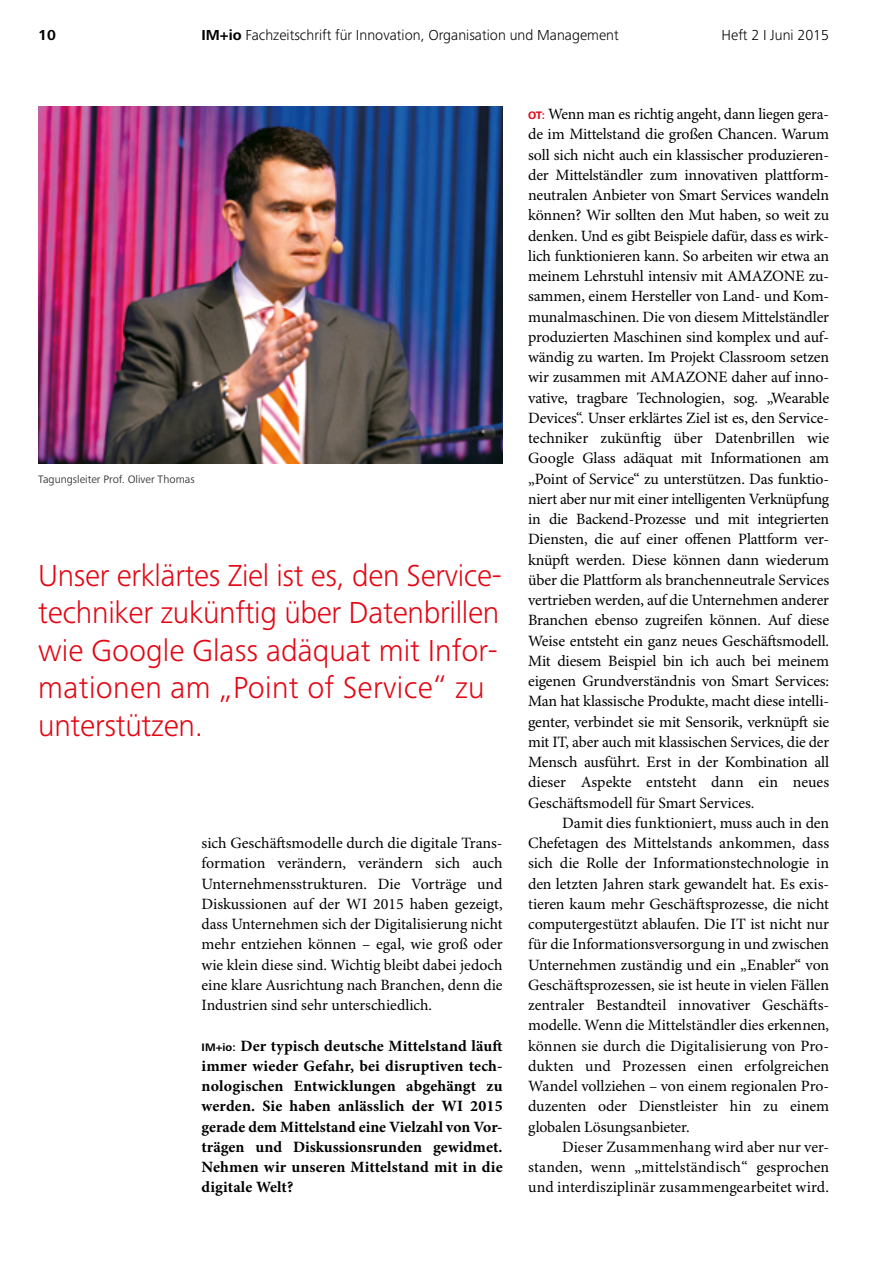
<style>
.page{position:relative;width:893px;height:1263px;background:#fff}
.page>*{position:absolute;margin:0;border:0;box-sizing:border-box;transform-origin:0 0}
.t1{font:300 31.5px/37.5px "Frutiger Next Pro";letter-spacing:-.01em;color:#e30613}
.t2{font:15.75px/20.2px "Minion Pro";color:#000;text-align:justify}
.t3{font:700 15.75px/20.2px "Minion Pro";letter-spacing:.01em;color:#000;text-align:justify}
.t4{font:300 15px "Frutiger Next Pro";color:#000}
.t5{font:700 15px "Frutiger Next Pro";color:#000}
.t6{font:11.25px "Frutiger Next Pro";color:#3c3c3b}
.s1{font-weight:700}
.s2{font-family:"Frutiger Next Pro";font-size:11.25px}
.s3{font-family:"Frutiger Next Pro";font-weight:700;font-size:11.25px;color:#e30613}
</style>
<div class="page">
<img style="left:38px;top:106px;width:465px;height:357px">
<p class="t5" style="left:38px;top:27px;width:19px">10</p>
<p class="t4" style="left:202px;top:27px;width:419px"><span class="s1">IM+io</span> Fachzeitschrift für Innovation, Organisation und Management</p>
<p class="t4" style="left:722px;top:27px;width:109px">Heft 2 I Juni 2015</p>
<p class="t6" style="left:38px;top:473px;width:158px">Tagungsleiter Prof. Oliver Thomas</p>
<h1 class="t1" style="left:38px;top:556px;width:465px">Unser erklärtes Ziel ist es, den Service&shy;techniker zukünftig über Datenbrillen wie Google Glass adäquat mit Infor&shy;mationen am „Point of Service“ zu unterstützen.</h1>
<p class="t2" style="left:202px;top:834px;width:303px">sich Geschäftsmodelle durch die digitale Trans&shy;formation verändern, verändern sich auch Unternehmensstrukturen. Die Vorträge und Diskussionen auf der WI 2015 haben gezeigt, dass Unternehmen sich der Digitalisierung nicht mehr entziehen können – egal, wie groß oder wie klein diese sind. Wichtig bleibt dabei jedoch eine klare Ausrichtung nach Branchen, denn die Industrien sind sehr unterschiedlich.</p>
<p class="t3" style="left:202px;top:1036px;width:303px"><span class="s2">IM+io:</span> Der typisch deutsche Mittelstand läuft immer wieder Gefahr, bei disruptiven tech&shy;nologischen Entwicklungen abgehängt zu werden. Sie haben anlässlich der WI 2015 gerade dem Mittelstand eine Vielzahl von Vor&shy;trägen und Diskussionsrunden gewidmet.<br>Nehmen wir unseren Mittelstand mit in die digitale Welt?</p>
<p class="t2" style="left:528px;top:105px;width:303px"><span class="s3">OT:</span> Wenn man es richtig angeht, dann liegen gera&shy;de im Mittelstand die großen Chancen. Warum soll sich nicht auch ein klassischer produzieren&shy;der Mittelständler zum innovativen plattform&shy;neutralen Anbieter von Smart Services wandeln können? Wir sollten den Mut haben, so weit zu denken. Und es gibt Beispiele dafür, dass es wirk&shy;lich funktionieren kann. So arbeiten wir etwa an meinem Lehrstuhl intensiv mit AMAZONE zu&shy;sammen, einem Hersteller von Land- und Kom&shy;munalmaschinen. Die von diesem Mittelständler produzierten Maschinen sind komplex und auf&shy;wändig zu warten. Im Projekt Classroom setzen wir zusammen mit AMAZONE daher auf inno&shy;vative, tragbare Technologien, sog. „Wearable Devices“. Unser erklärtes Ziel ist es, den Service&shy;techniker zukünftig über Datenbrillen wie Google Glass adäquat mit Informationen am „Point of Service“ zu unterstützen. Das funktio&shy;niert aber nur mit einer intelligenten Verknüpfung in die Backend-Prozesse und mit integrierten Diensten, die auf einer offenen Plattform ver&shy;knüpft werden. Diese können dann wiederum über die Plattform als branchenneutrale Services vertrieben werden, auf die Unternehmen anderer Branchen ebenso zugreifen können. Auf diese Weise entsteht ein ganz neues Geschäftsmodell.<br>Mit diesem Beispiel bin ich auch bei meinem eigenen Grundverständnis von Smart Services:<br>Man hat klassische Produkte, macht diese intelli&shy;genter, verbindet sie mit Sensorik, verknüpft sie mit IT, aber auch mit klassischen Services, die der Mensch ausführt. Erst in der Kombination all dieser Aspekte entsteht dann ein neues Geschäftsmodell für Smart Services.</p>
<p class="t2" style="left:528px;top:813px;width:303px;text-indent:34px">Damit dies funktioniert, muss auch in den Chefetagen des Mittelstands ankommen, dass sich die Rolle der Informationstechnologie in den letzten Jahren stark gewandelt hat. Es exis&shy;tieren kaum mehr Geschäftsprozesse, die nicht computergestützt ablaufen. Die IT ist nicht nur für die Informationsversorgung in und zwischen Unternehmen zuständig und ein „Enabler“ von Geschäftsprozessen, sie ist heute in vielen Fällen zentraler Bestandteil innovativer Geschäfts&shy;modelle. Wenn die Mittelständler dies erkennen, können sie durch die Digitalisierung von Pro&shy;dukten und Prozessen einen erfolgreichen Wandel vollziehen – von einem regionalen Pro&shy;duzenten oder Dienstleister hin zu einem globalen Lösungsanbieter.</p>
<p class="t2" style="left:528px;top:1137px;width:303px;text-indent:34px">Dieser Zusammenhang wird aber nur ver&shy;standen, wenn „mittelständisch“ gesprochen und interdisziplinär zusammengearbeitet wird.</p>
</div>
